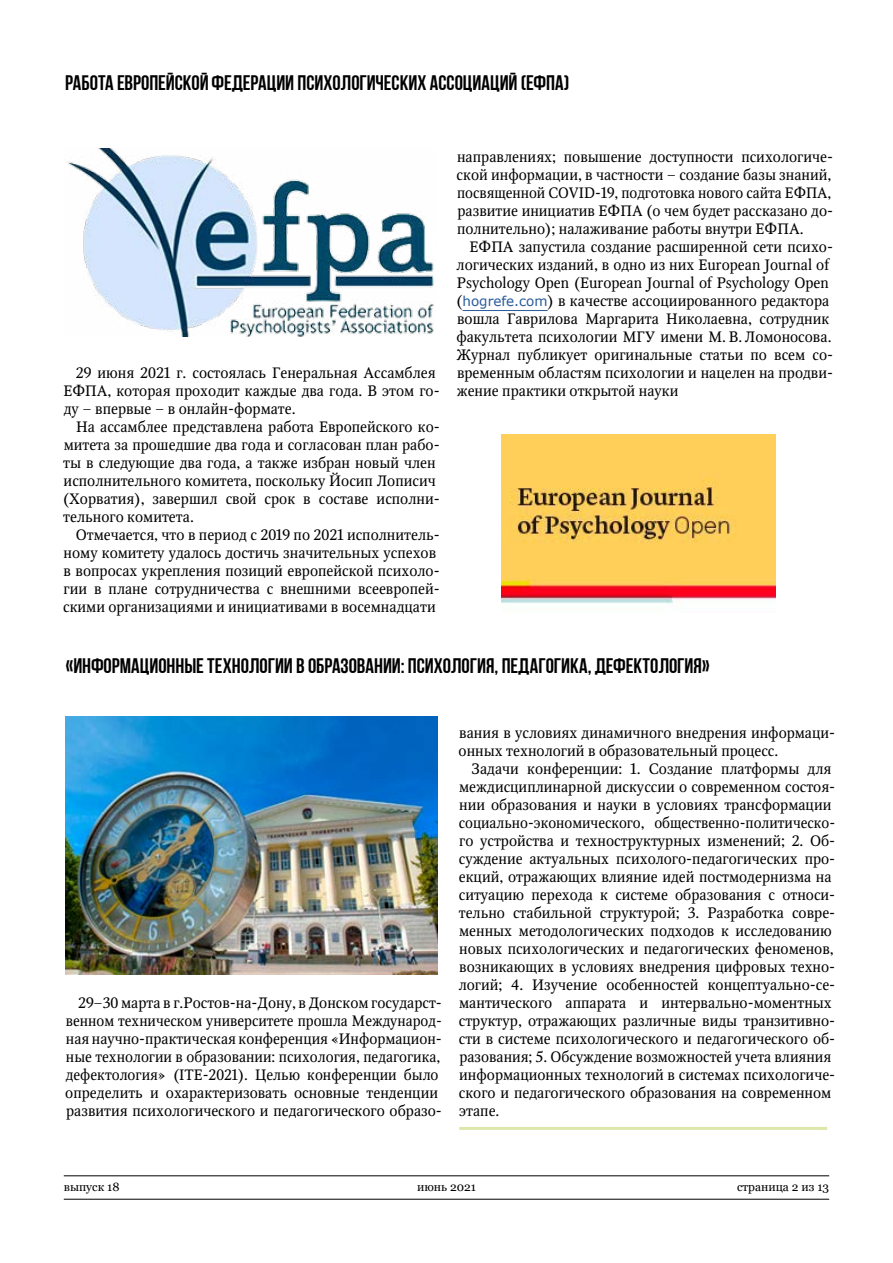
<style>
.page{position:relative;width:893px;height:1263px;background:#fff}
.page>*{position:absolute;margin:0;border:0;box-sizing:border-box;transform-origin:0 0}
.t1{font:21px "Bebas Neue Cyrillic";color:#000}
.t2{font:15px/18px "Octava";color:#000}
.t3{font:12px "Georgia";color:#000}
.s1{font-family:"MS Reference Sans Serif";font-size:13.5px;color:#275b9b}
</style>
<div class="page">
<hr style="left:64px;top:1175px;width:765px;height:1px;background:#000">
<hr style="left:64px;top:1199px;width:765px;height:1px;background:#000">
<hr style="left:463px;top:310px;width:85px;height:1px;background:#275b9b">
<img style="left:502px;top:434px;width:273px;height:170px">
<img style="left:66px;top:149px;width:368px;height:188px">
<img style="left:66px;top:716px;width:372px;height:258px">
<hr style="left:459px;top:1127px;width:368px;height:3px;background:#dee7ab">
<h1 class="t1" style="left:65px;top:71px;width:506px">РАБОТА ЕВРОПЕЙСКОЙ ФЕДЕРАЦИИ ПСИХОЛОГИЧЕСКИХ АССОЦИАЦИЙ (ЕФПА)</h1>
<p class="t2" style="left:63px;top:364px;width:378px;text-indent:13px">29 июня 2021 г. состоялась Генеральная Ассамблея<br>ЕФПА, которая проходит каждые два года. В этом го&shy;ду – впервые – в онлайн-формате.</p>
<p class="t2" style="left:63px;top:418px;width:378px;text-indent:13px">На ассамблее представлена работа Европейского ко&shy;митета за прошедшие два года и согласован план рабо&shy;ты в следующие два года, а также избран новый член исполнительного комитета, поскольку Йосип Лописич (Хорватия), завершил свой срок в составе исполни&shy;тельного комитета.</p>
<p class="t2" style="left:63px;top:526px;width:378px;text-indent:13px">Отмечается, что в период с 2019 по 2021 исполнитель&shy;ному комитету удалось достичь значительных успехов в вопросах укрепления позиций европейской психоло&shy;гии в плане сотрудничества с внешними всеевропей&shy;скими организациями и инициативами в восемнадцати</p>
<p class="t2" style="left:457px;top:148px;width:378px;text-align:justify">направлениях; повышение доступности психологиче&shy;ской информации, в частности – создание базы знаний, посвященной COVID-19, подготовка нового сайта ЕФПА, развитие инициатив ЕФПА (о чем будет рассказано до&shy;полнительно); налаживание работы внутри ЕФПА.</p>
<p class="t2" style="left:456px;top:238px;width:378px;text-indent:13px">ЕФПА запустила создание расширенной сети психо&shy;логических изданий, в одно из них European Journal of Psychology Open (European Journal of Psychology Open (<span class="s1">hogrefe.com</span>) в качестве ассоциированного редактора вошла Гаврилова Маргарита Николаевна, сотрудник факультета психологии МГУ имени М. В. Ломоносова.<br>Журнал публикует оригинальные статьи по всем со&shy;временным областям психологии и нацелен на продви&shy;жение практики открытой науки</p>
<h1 class="t1" style="left:66px;top:654px;width:645px">«ИНФОРМАЦИОННЫЕ ТЕХНОЛОГИИ В ОБРАЗОВАНИИ: ПСИХОЛОГИЯ, ПЕДАГОГИКА, ДЕФЕКТОЛОГИЯ»</h1>
<p class="t2" style="left:65px;top:994px;width:378px;text-indent:13px">29–30 марта в г.Ростов-на-Дону, в Донском государст&shy;венном техническом университете прошла Международ&shy;ная научно-практическая конференция «Информацион&shy;ные технологии в образовании: психология, педагогика, дефектология» (ITE-2021). Целью конференции было определить и охарактеризовать основные тенденции развития психологического и педагогического образо-</p>
<p class="t2" style="left:459px;top:724px;width:378px">вания в условиях динамичного внедрения информаци&shy;онных технологий в образовательный процесс.</p>
<p class="t2" style="left:459px;top:760px;width:378px;text-indent:13px">Задачи конференции: 1. Создание платформы для междисциплинарной дискуссии о современном состоя&shy;нии образования и науки в условиях трансформации социально-экономического, общественно-политическо&shy;го устройства и техноструктурных изменений; 2. Об&shy;суждение актуальных психолого-педагогических про&shy;екций, отражающих влияние идей постмодернизма на ситуацию перехода к системе образования с относи&shy;тельно стабильной структурой; 3. Разработка совре&shy;менных методологических подходов к исследованию новых психологических и педагогических феноменов, возникающих в условиях внедрения цифровых техно&shy;логий; 4. Изучение особенностей концептуально-се&shy;мантического аппарата и интервально-моментных структур, отражающих различные виды транзитивно&shy;сти в системе психологического и педагогического об&shy;разования; 5. Обсуждение возможностей учета влияния информационных технологий в системах психологиче&shy;ского и педагогического образования на современном этапе.</p>
<p class="t3" style="left:64px;top:1179px;width:57px">выпуск 18</p>
<p class="t3" style="left:417px;top:1179px;width:60px">июнь 2021</p>
<p class="t3" style="left:737px;top:1179px;width:94px">страница 2 из 13</p>
</div>
